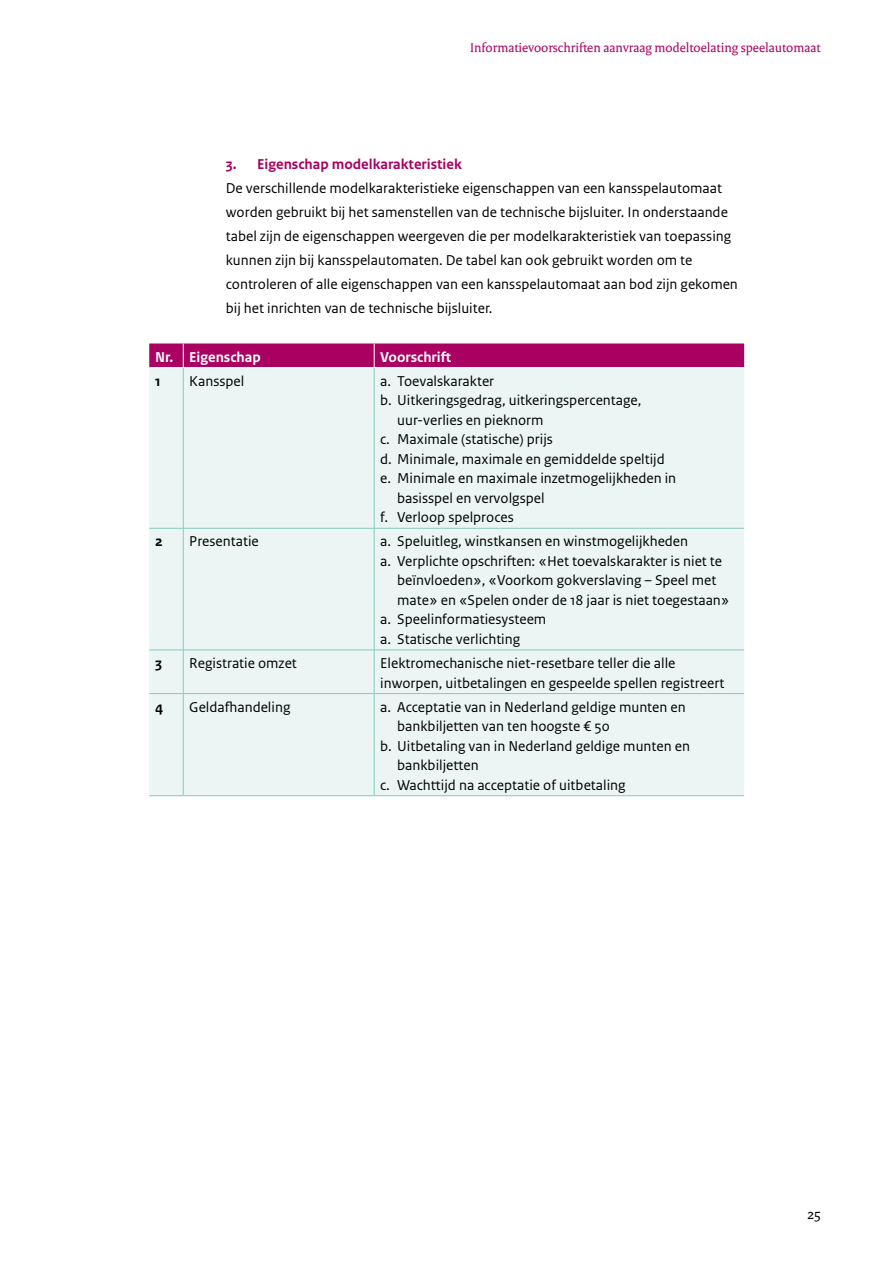
<style>
.page{position:relative;width:893px;height:1263px;background:#fff}
.page>*{position:absolute;margin:0;border:0;box-sizing:border-box;transform-origin:0 0}
._0_Platte_tekst{font:15px/19.5px "Rijksoverheid Sans Text";color:#000}
._16_tabel{font:15px/19.5px "Rijksoverheid Sans Text";color:#000}
._7_Kop_4{font:700 15px "Rijksoverheid Sans Text";color:#a90061}
._15_tabel_hoofd{font:700 15px "Rijksoverheid Sans Text";color:#fff}
._16_tabel-2{font:700 15px "Rijksoverheid Sans Text";color:#000}
.t1{font:15px "Rijksoverheid Serif";color:#000}
.t2{font:13.5px "Rijksoverheid Serif Regular 2";color:#a90061}
</style>
<div class="page">
<div style="left:149px;top:368px;width:595px;height:427px;background:#eaf5f4"></div>
<div style="left:149px;top:343px;width:595px;height:24px;background:#a90061"></div>
<hr style="left:183px;top:368px;width:1px;height:160px;background:#87cac0">
<hr style="left:374px;top:368px;width:1px;height:160px;background:#87cac0">
<hr style="left:149px;top:528px;width:34px;height:1px;background:#87cac0">
<hr style="left:183px;top:528px;width:191px;height:1px;background:#87cac0">
<hr style="left:183px;top:528px;width:1px;height:122px;background:#87cac0">
<hr style="left:374px;top:528px;width:370px;height:1px;background:#87cac0">
<hr style="left:374px;top:528px;width:1px;height:122px;background:#87cac0">
<hr style="left:149px;top:650px;width:34px;height:1px;background:#87cac0">
<hr style="left:183px;top:650px;width:191px;height:1px;background:#87cac0">
<hr style="left:183px;top:650px;width:1px;height:43px;background:#87cac0">
<hr style="left:374px;top:650px;width:370px;height:1px;background:#87cac0">
<hr style="left:374px;top:650px;width:1px;height:43px;background:#87cac0">
<hr style="left:149px;top:693px;width:34px;height:1px;background:#87cac0">
<hr style="left:183px;top:693px;width:191px;height:1px;background:#87cac0">
<hr style="left:183px;top:694px;width:1px;height:101px;background:#87cac0">
<hr style="left:374px;top:693px;width:370px;height:1px;background:#87cac0">
<hr style="left:374px;top:694px;width:1px;height:101px;background:#87cac0">
<hr style="left:149px;top:795px;width:34px;height:1px;background:#87cac0">
<hr style="left:183px;top:795px;width:191px;height:1px;background:#87cac0">
<hr style="left:374px;top:795px;width:370px;height:1px;background:#87cac0">
<p class="t2" style="left:470px;top:39px;width:352px">Informatievoorschriften aanvraag modeltoelating speelautomaat</p>
<h2 class="_7_Kop_4" style="left:226px;top:156px;width:237px">3. Eigenschap modelkarakteristiek</h2>
<p class="_0_Platte_tekst" style="left:226px;top:177px;width:514px;line-height:24px">De verschillende modelkarakteristieke eigenschappen van een kansspelautomaat worden gebruikt bij het samenstellen van de technische bijsluiter. In onderstaande tabel zijn de eigenschappen weergeven die per modelkarakteristiek van toepassing kunnen zijn bij kansspelautomaten. De tabel kan ook gebruikt worden om te controleren of alle eigenschappen van een kansspelautomaat aan bod zijn gekomen bij het inrichten van de technische bijsluiter.</p>
<p class="_15_tabel_hoofd" style="left:155px;top:348px;width:20px">Nr.</p>
<p class="_15_tabel_hoofd" style="left:189px;top:348px;width:73px">Eigenschap</p>
<p class="_15_tabel_hoofd" style="left:380px;top:348px;width:72px">Voorschrift</p>
<p class="_16_tabel-2" style="left:155px;top:372px;width:7px">1</p>
<p class="_16_tabel" style="left:189px;top:371px;width:57px">Kansspel</p>
<p class="_0_Platte_tekst" style="left:380px;top:371px;width:116px">a. Toevalskarakter</p>
<p class="_0_Platte_tekst" style="left:397px;top:391px;width:246px;text-indent:-17px">b. Uitkeringsgedrag, uitkeringspercentage, uur-verlies en pieknorm</p>
<p class="_0_Platte_tekst" style="left:380px;top:430px;width:174px">c. Maximale (statische) prijs</p>
<p class="_0_Platte_tekst" style="left:380px;top:449px;width:286px">d. Minimale, maximale en gemiddelde speltijd</p>
<p class="_0_Platte_tekst" style="left:397px;top:469px;width:281px;text-indent:-17px">e. Minimale en maximale inzetmogelijkheden in basisspel en vervolgspel</p>
<p class="_0_Platte_tekst" style="left:380px;top:508px;width:135px">f. Verloop spelproces</p>
<p class="_16_tabel-2" style="left:155px;top:533px;width:9px">2</p>
<p class="_16_tabel" style="left:189px;top:532px;width:71px">Presentatie</p>
<p class="_0_Platte_tekst" style="left:380px;top:532px;width:309px">a. Speluitleg, winstkansen en winstmogelijkheden</p>
<p class="_0_Platte_tekst" style="left:397px;top:551px;width:334px;text-indent:-17px">a. Verplichte opschriften: «Het toevalskarakter is niet te beïnvloeden», «Voorkom gokverslaving – Speel met mate» en «Spelen onder de 18 jaar is niet toegestaan»</p>
<p class="_0_Platte_tekst" style="left:380px;top:610px;width:168px">a. Speelinformatiesysteem</p>
<p class="_0_Platte_tekst" style="left:380px;top:629px;width:142px">a. Statische verlichting</p>
<p class="_16_tabel-2" style="left:155px;top:655px;width:8px">3</p>
<p class="_16_tabel" style="left:189px;top:654px;width:109px">Registratie omzet</p>
<p class="_16_tabel" style="left:380px;top:654px;width:346px">Elektromechanische niet-resetbare teller die alle inworpen, uitbetalingen en gespeelde spellen registreert</p>
<p class="_16_tabel-2" style="left:155px;top:698px;width:9px">4</p>
<p class="_16_tabel" style="left:189px;top:697px;width:103px">Geldafhandeling</p>
<p class="_0_Platte_tekst" style="left:397px;top:697px;width:290px;text-indent:-17px">a. Acceptatie van in Nederland geldige munten en bankbiljetten van ten hoogste € 50</p>
<p class="_0_Platte_tekst" style="left:397px;top:736px;width:294px;text-indent:-17px">b. Uitbetaling van in Nederland geldige munten en bankbiljetten</p>
<p class="_0_Platte_tekst" style="left:380px;top:775px;width:247px">c. Wachttijd na acceptatie of uitbetaling</p>
<p class="t1" style="left:808px;top:1205px;width:15px">25</p>
</div>
